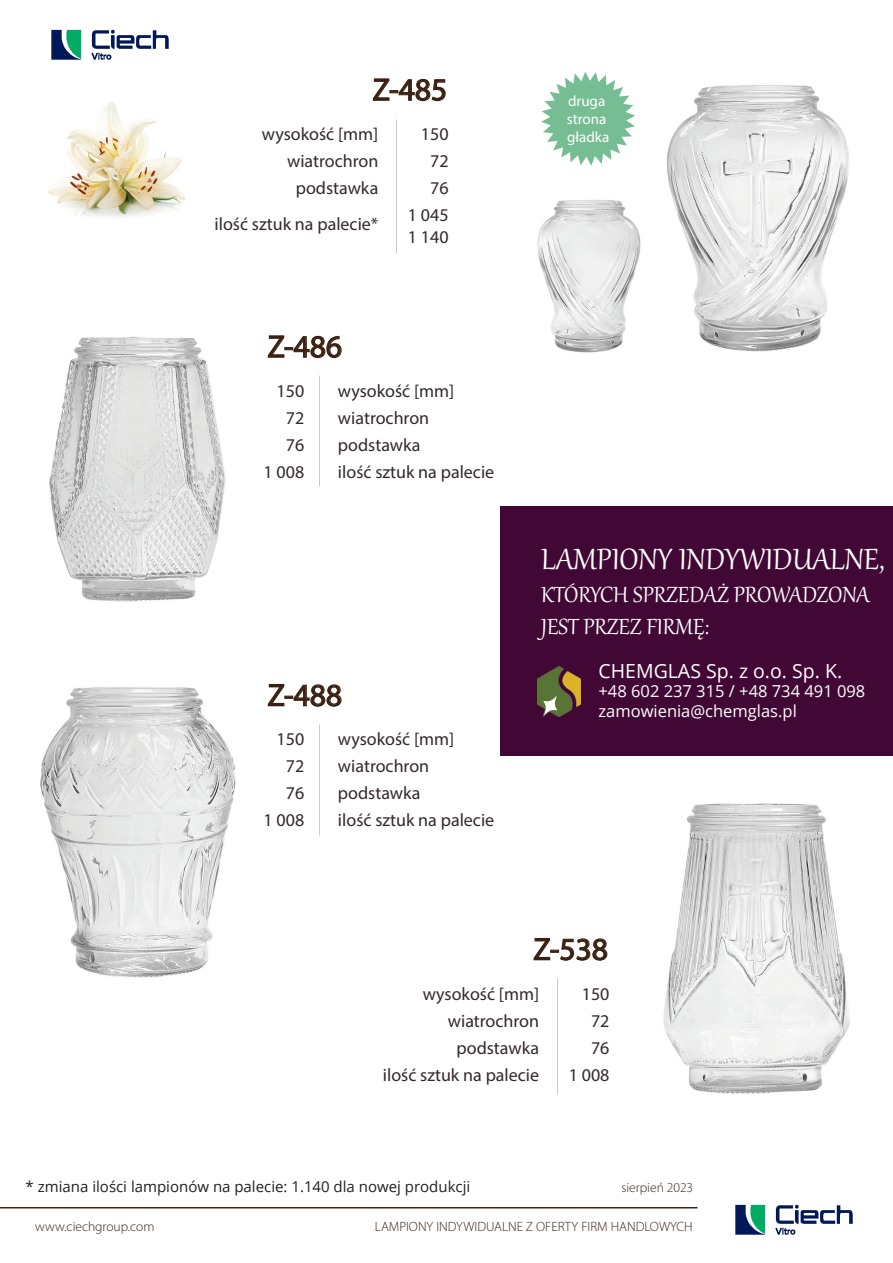
<style>
.page{position:relative;width:893px;height:1263px;background:#fff}
.page>*{position:absolute;margin:0;border:0;box-sizing:border-box;transform-origin:0 0}
.t1{font:36px "Gabriola";color:#fff}
.t2{font:31.5px "Myriad Pro";color:#3a2111}
.t3{font:27px/32.4px "Gabriola";color:#fff}
.t4{font:19.5px "Open Sans";color:#fff}
.t5{font:18px/27px "Myriad Pro";color:#342830;text-align:right}
.t6{font:16.5px/19.8px "Open Sans";color:#fff}
.t7{font:15px "Open Sans";color:#231f20}
.t8{font:15px/18px "Myriad Pro";color:#fff}
.t9{font:300 13.5px "Myriad Pro";color:#3a2111}
</style>
<div class="page">
<img style="left:48px;top:102px;width:137px;height:116px">
<svg style="left:267px;top:335px;width:75px;height:24px"></svg>
<svg style="left:267px;top:683px;width:75px;height:24px"></svg>
<svg style="left:533px;top:937px;width:75px;height:24px"></svg>
<svg style="left:372px;top:78px;width:74px;height:24px"></svg>
<hr style="left:0;top:1207px;width:697px;height:1px;background:#3a2111">
<img style="left:735px;top:1204px;width:118px;height:31px">
<img style="left:51px;top:29px;width:118px;height:31px">
<svg style="left:541px;top:72px;width:94px;height:94px"></svg>
<img style="left:666px;top:85px;width:183px;height:267px">
<img style="left:537px;top:200px;width:104px;height:153px">
<img style="left:49px;top:336px;width:177px;height:266px">
<img style="left:40px;top:687px;width:196px;height:291px">
<div style="left:501px;top:507px;width:392px;height:249px;background:#420835"></div>
<img style="left:537px;top:666px;width:44px;height:50px">
<img style="left:663px;top:803px;width:187px;height:291px">
<h2 class="t2" style="left:372px;top:70px;width:76px">Z-485</h2>
<p class="t5" style="left:262px;top:120px;width:118px">wysokość [mm] wiatrochron podstawka</p>
<p class="t5" style="left:215px;top:210px;width:165px">ilość sztuk na palecie*</p>
<p class="t5" style="left:408px;top:120px;width:42px">150<br>72<br>76<br>1 045</p>
<p class="t5" style="left:408px;top:223px;width:42px">1 140</p>
<h2 class="t2" style="left:267px;top:327px;width:76px">Z-486</h2>
<p class="t5" style="left:338px;top:377px;width:158px;text-align:left">wysokość [mm] wiatrochron podstawka<br>ilość sztuk na palecie</p>
<p class="t5" style="left:264px;top:377px;width:42px">150<br>72<br>76<br>1 008</p>
<h2 class="t2" style="left:267px;top:676px;width:76px">Z-488</h2>
<p class="t5" style="left:338px;top:726px;width:158px;text-align:left">wysokość [mm] wiatrochron podstawka<br>ilość sztuk na palecie</p>
<p class="t5" style="left:264px;top:726px;width:42px">150<br>72<br>76<br>1 008</p>
<p class="t8" style="left:567px;top:92px;width:44px">druga strona gładka</p>
<h1 class="t1" style="left:541px;top:536px;width:345px">LAMPIONY INDYWIDUALNE,</h1>
<h3 class="t3" style="left:541px;top:576px;width:330px">KTÓRYCH SPRZEDAŻ PROWADZONA<br>JEST PRZEZ FIRMĘ:</h3>
<p class="t4" style="left:598px;top:657px;width:245px">CHEMGLAS Sp. z o.o. Sp. K.</p>
<p class="t6" style="left:598px;top:681px;width:268px">+48 602 237 315 / +48 734 491 098 zamowienia@chemglas.pl</p>
<h2 class="t2" style="left:533px;top:930px;width:76px">Z-538</h2>
<p class="t5" style="left:383px;top:980px;width:158px">wysokość [mm] wiatrochron podstawka<br>ilość sztuk na palecie</p>
<p class="t5" style="left:569px;top:980px;width:42px">150<br>72<br>76<br>1 008</p>
<p class="t7" style="left:26px;top:1177px;width:446px">* zmiana ilości lampionów na palecie: 1.140 dla nowej produkcji</p>
<p class="t9" style="left:621px;top:1180px;width:73px">sierpień 2023</p>
<p class="t9" style="left:375px;top:1219px;width:319px">LAMPIONY INDYWIDUALNE Z OFERTY FIRM HANDLOWYCH</p>
<p class="t9" style="left:35px;top:1218px;width:121px">www.ciechgroup.com</p>
</div>
